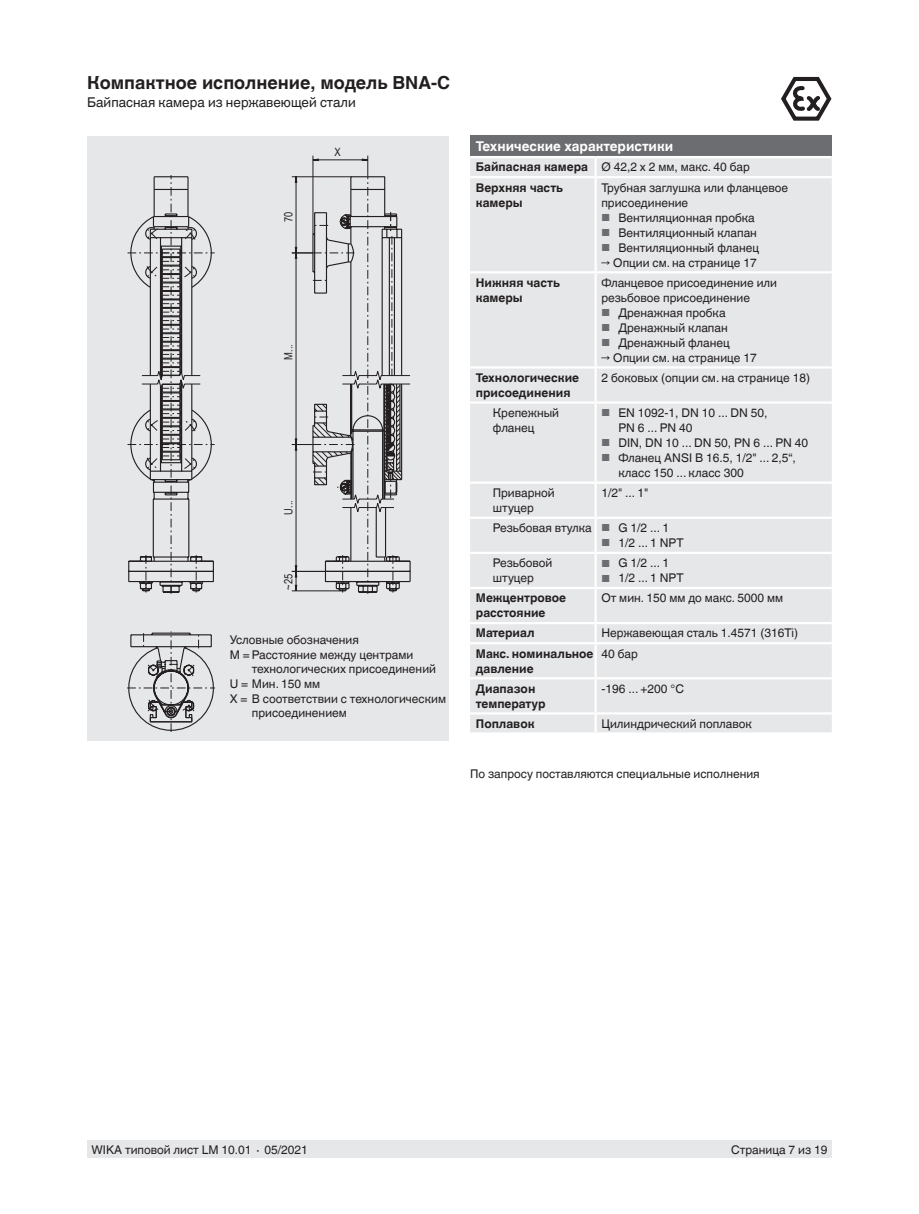
<style>
.page{position:relative;width:919px;height:1214px;background:#fff}
.page>*{position:absolute;margin:0;border:0;box-sizing:border-box;transform-origin:0 0}
.t1{font:700 18px "Helvetica World";color:#231f20}
.t2{font:13.5px "Helvetica World";color:#231f20}
.t3{font:700 13.5px "Helvetica World";color:#fff}
.t4{font:12px/15px "Helvetica World";color:#231f20}
.t5{font:700 12px/15px "Helvetica World";color:#231f20}
.t6{font:11.4px "Arial Narrow";color:#231f20}
.s1{font-weight:400}
.s2{font-size:10.2px;color:#6c6d70}
</style>
<div class="page">
<div style="left:87px;top:1140px;width:744px;height:17px;background:#e6e7e9"></div>
<div style="left:87px;top:136px;width:362px;height:604px;background:#e6e7e9"></div>
<svg style="left:127px;top:175px;width:88px;height:419px"></svg>
<svg style="left:291px;top:155px;width:120px;height:439px"></svg>
<svg style="left:127px;top:631px;width:88px;height:101px"></svg>
<svg style="left:781px;top:77px;width:50px;height:43px"></svg>
<div style="left:470px;top:136px;width:361px;height:21px;background:#6c6d70"></div>
<div style="left:470px;top:158px;width:361px;height:574px;background:#e6e7e9"></div>
<div style="left:470px;top:368px;width:361px;height:219px;background:#e6e7e9"></div>
<hr style="left:470px;top:271px;width:125px;height:2px;background:#fff">
<hr style="left:470px;top:366px;width:125px;height:2px;background:#fff">
<hr style="left:470px;top:401px;width:125px;height:3px;background:#fff">
<hr style="left:470px;top:481px;width:125px;height:3px;background:#fff">
<hr style="left:470px;top:516px;width:125px;height:3px;background:#fff">
<hr style="left:470px;top:552px;width:125px;height:2px;background:#fff">
<hr style="left:470px;top:587px;width:125px;height:2px;background:#fff">
<hr style="left:470px;top:622px;width:125px;height:2px;background:#fff">
<hr style="left:594px;top:273px;width:2px;height:93px;background:#fff">
<hr style="left:594px;top:368px;width:2px;height:33px;background:#fff">
<hr style="left:594px;top:404px;width:2px;height:77px;background:#fff">
<hr style="left:594px;top:484px;width:2px;height:32px;background:#fff">
<hr style="left:594px;top:519px;width:2px;height:33px;background:#fff">
<hr style="left:594px;top:554px;width:2px;height:33px;background:#fff">
<hr style="left:594px;top:589px;width:2px;height:33px;background:#fff">
<svg style="left:594px;top:158px;width:2px;height:18px"></svg>
<hr style="left:594px;top:178px;width:2px;height:93px;background:#fff">
<hr style="left:595px;top:176px;width:236px;height:2px;background:#fff">
<hr style="left:595px;top:271px;width:236px;height:2px;background:#fff">
<hr style="left:595px;top:366px;width:236px;height:2px;background:#fff">
<hr style="left:595px;top:401px;width:236px;height:3px;background:#fff">
<hr style="left:595px;top:481px;width:236px;height:3px;background:#fff">
<hr style="left:595px;top:516px;width:236px;height:3px;background:#fff">
<hr style="left:595px;top:552px;width:236px;height:2px;background:#fff">
<hr style="left:595px;top:587px;width:236px;height:2px;background:#fff">
<hr style="left:595px;top:622px;width:236px;height:2px;background:#fff">
<hr style="left:470px;top:156px;width:125px;height:2px;background:#fff">
<hr style="left:595px;top:156px;width:236px;height:2px;background:#fff">
<hr style="left:470px;top:176px;width:125px;height:2px;background:#fff">
<svg style="left:594px;top:624px;width:2px;height:18px"></svg>
<hr style="left:470px;top:642px;width:125px;height:2px;background:#fff">
<hr style="left:595px;top:642px;width:236px;height:2px;background:#fff">
<hr style="left:594px;top:644px;width:2px;height:33px;background:#fff">
<hr style="left:470px;top:677px;width:125px;height:2px;background:#fff">
<hr style="left:595px;top:677px;width:236px;height:2px;background:#fff">
<hr style="left:594px;top:679px;width:2px;height:33px;background:#fff">
<hr style="left:470px;top:712px;width:125px;height:2px;background:#fff">
<hr style="left:595px;top:712px;width:236px;height:2px;background:#fff">
<svg style="left:594px;top:714px;width:2px;height:18px"></svg>
<h1 class="t1" style="left:87px;top:73px;width:364px">Компактное исполнение, модель BNA-C</h1>
<p class="t2" style="left:87px;top:95px;width:270px">Байпасная камера из нержавеющей стали</p>
<p class="t6" style="left:280px;top:222px;width:12px;rotate:-90deg">70</p>
<p class="t6" style="left:334px;top:144px;width:8px">X</p>
<p class="t6" style="left:280px;top:359px;width:17px;rotate:-90deg">M...</p>
<p class="t6" style="left:280px;top:514px;width:16px;rotate:-90deg">U...</p>
<p class="t6" style="left:280px;top:589px;width:17px;rotate:-90deg">~25</p>
<p class="t4" style="left:230px;top:632px;width:185px;line-height:15.5px">Условные обозначения<br>M = Расстояние между центрами</p>
<p class="t4" style="left:230px;top:660px;width:218px;line-height:15.5px;text-indent:22px">технологических присоединений<br>U = Мин. 150 мм<br>X = В соответствии с технологическим</p>
<p class="t4" style="left:252px;top:705px;width:96px">присоединением</p>
<p class="t3" style="left:476px;top:139px;width:199px">Технические характеристики</p>
<p class="t5" style="left:476px;top:157px;width:275px;line-height:20.1px">Байпасная камера <span class="s1">Ø 42,2 x 2 мм, макс. 40 бар<br></span>Верхняя часть</p>
<p class="t5" style="left:476px;top:195px;width:48px">камеры</p>
<p class="t4" style="left:601px;top:180px;width:188px">Трубная заглушка или фланцевое присоединение</p>
<p class="t4" style="left:601px;top:210px;width:155px"><span class="s2">■</span> Вентиляционная пробка</p>
<p class="t4" style="left:601px;top:225px;width:157px"><span class="s2">■</span> Вентиляционный клапан</p>
<p class="t4" style="left:601px;top:240px;width:159px"><span class="s2">■</span> Вентиляционный фланец</p>
<p class="t4" style="left:601px;top:255px;width:157px">→ Опции см. на странице 17</p>
<p class="t5" style="left:476px;top:275px;width:85px">Нижняя часть камеры</p>
<p class="t4" style="left:601px;top:275px;width:177px">Фланцевое присоединение или резьбовое присоединение</p>
<p class="t4" style="left:601px;top:305px;width:126px"><span class="s2">■</span> Дренажная пробка</p>
<p class="t4" style="left:601px;top:320px;width:128px"><span class="s2">■</span> Дренажный клапан</p>
<p class="t4" style="left:601px;top:335px;width:130px"><span class="s2">■</span> Дренажный фланец</p>
<p class="t4" style="left:601px;top:350px;width:157px">→ Опции см. на странице 17</p>
<p class="t5" style="left:476px;top:370px;width:105px">Технологические присоединения</p>
<p class="t4" style="left:601px;top:370px;width:210px">2 боковых (опции см. на странице 18)</p>
<p class="t4" style="left:493px;top:405px;width:68px">Крепежный фланец</p>
<p class="t4" style="left:618px;top:405px;width:150px;text-indent:-17px"><span class="s2">■</span> EN 1092-1, DN 10 ... DN 50,<br>PN 6 ... PN 40</p>
<p class="t4" style="left:601px;top:435px;width:208px"><span class="s2">■</span> DIN, DN 10 ... DN 50, PN 6 ... PN 40</p>
<p class="t4" style="left:618px;top:450px;width:179px;text-indent:-17px"><span class="s2">■</span> Фланец ANSI B 16.5, 1/2" ... 2,5“, класс 150 ... класс 300</p>
<p class="t4" style="left:493px;top:485px;width:63px">Приварной штуцер</p>
<p class="t4" style="left:601px;top:485px;width:49px">1/2" ... 1"</p>
<p class="t4" style="left:493px;top:520px;width:178px">Резьбовая втулка <span class="s2">■</span> G 1/2 ... 1</p>
<p class="t4" style="left:601px;top:535px;width:84px"><span class="s2">■</span> 1/2 ... 1 NPT</p>
<p class="t4" style="left:493px;top:555px;width:61px">Резьбовой штуцер</p>
<p class="t4" style="left:601px;top:555px;width:69px"><span class="s2">■</span> G 1/2 ... 1</p>
<p class="t4" style="left:601px;top:570px;width:84px"><span class="s2">■</span> 1/2 ... 1 NPT</p>
<p class="t5" style="left:476px;top:590px;width:92px">Межцентровое расстояние</p>
<p class="t4" style="left:601px;top:590px;width:183px">От мин. 150 мм до макс. 5000 мм</p>
<p class="t5" style="left:476px;top:626px;width:60px">Материал</p>
<p class="t4" style="left:601px;top:626px;width:198px">Нержавеющая сталь 1.4571 (316Ti)</p>
<p class="t5" style="left:476px;top:646px;width:119px">Макс. номинальное давление</p>
<p class="t4" style="left:601px;top:646px;width:38px">40 бар</p>
<p class="t5" style="left:476px;top:681px;width:71px">Диапазон температур</p>
<p class="t4" style="left:601px;top:681px;width:84px">-196 ... +200 °C</p>
<p class="t5" style="left:476px;top:716px;width:60px">Поплавок</p>
<p class="t4" style="left:601px;top:716px;width:152px">Цилиндрический поплавок</p>
<p class="t4" style="left:470px;top:766px;width:291px">По запросу поставляются специальные исполнения</p>
<p class="t4" style="left:91px;top:1142px;width:218px">WIKA типовой лист LM 10.01 ∙ 05/2021</p>
<p class="t4" style="left:731px;top:1142px;width:98px">Страница 7 из 19</p>
</div>
